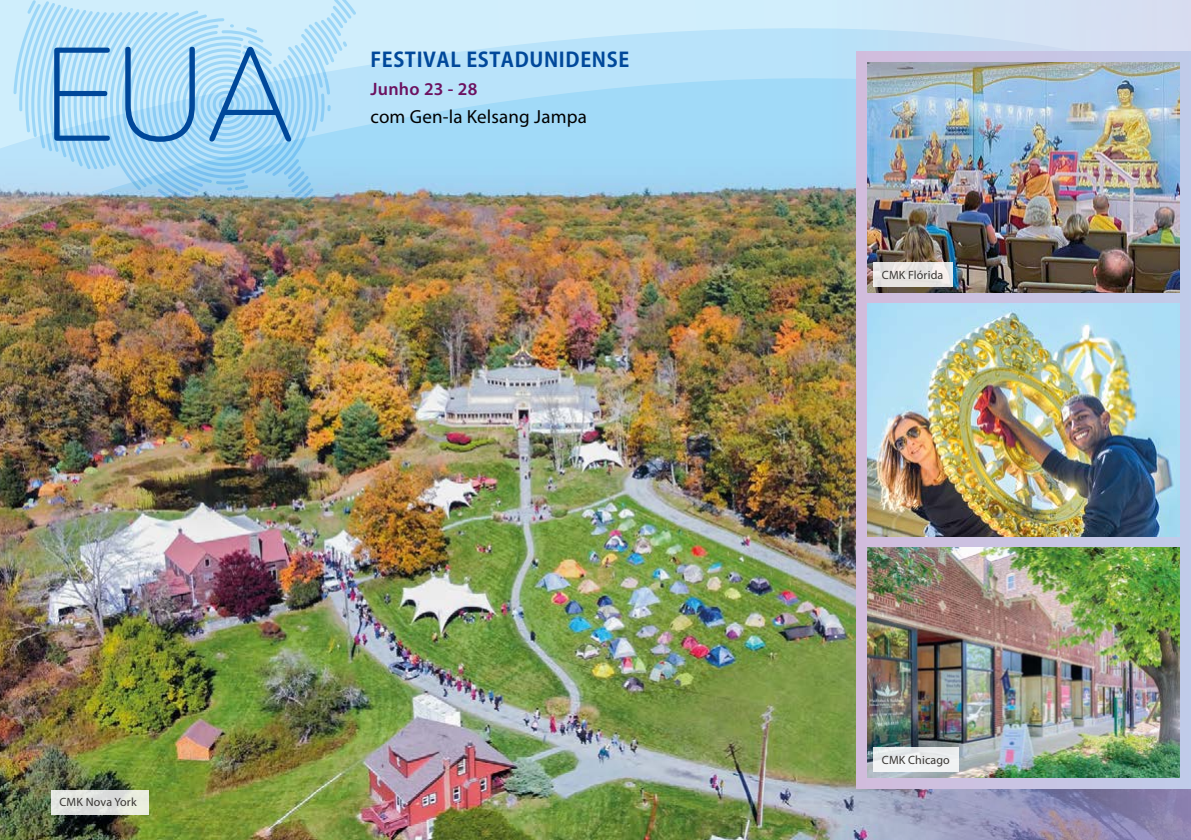
<style>
.page{position:relative;width:1191px;height:840px;background:#fff}
.page>*{position:absolute;margin:0;border:0;box-sizing:border-box;transform-origin:0 0}
.t1{font:200 132px "Nunito";color:#00489a}
.t2{font:700 20px "Koz Go Pro";letter-spacing:.03em;color:#00489a}
.t3{font:19px "Myriad Pro";letter-spacing:.01em;color:#000}
.t4{font:600 18px "Myriad Pro";letter-spacing:.015em;color:#6c115f}
.t5{font:12px "Myriad Pro";letter-spacing:.01em;color:#383532}
</style>
<div class="page">
<img style="left:0;top:235px;width:1191px;height:604px">
<svg style="left:0;top:0;width:1191px;height:19px;background:#d1e9f9"></svg>
<img style="left:0;top:19px;width:1191px;height:216px">
<div style="left:856px;top:51px;width:335px;height:737px;background:#c9c3e2"></div>
<img style="left:867px;top:62px;width:312px;height:230px">
<img style="left:867px;top:303px;width:312px;height:233px">
<img style="left:867px;top:547px;width:312px;height:230px">
<div style="left:51px;top:789px;width:98px;height:25px;background:#e2e5df"></div>
<svg style="left:873px;top:262px;width:79px;height:24px;background:#e8e6e4"></svg>
<div style="left:873px;top:747px;width:85px;height:24px;background:linear-gradient(to bottom,#e4e8e9,#f3f5f6)"></div>
<svg style="left:13px;top:0;width:343px;height:214px;background:#add6eb"></svg>
<h1 class="t1" style="left:42px;top:3px;width:256px">EUA</h1>
<h2 class="t2" style="left:370px;top:47px;width:260px">FESTIVAL ESTADUNIDENSE</h2>
<h3 class="t4" style="left:370px;top:78px;width:108px">Junho 23 - 28</h3>
<h3 class="t3" style="left:370px;top:105px;width:218px">com Gen-la Kelsang Jampa</h3>
<p class="t5" style="left:60px;top:794px;width:79px">CMK Nova York</p>
<p class="t5" style="left:882px;top:267px;width:63px">CMK Flórida</p>
<p class="t5" style="left:882px;top:752px;width:69px">CMK Chicago</p>
</div>
